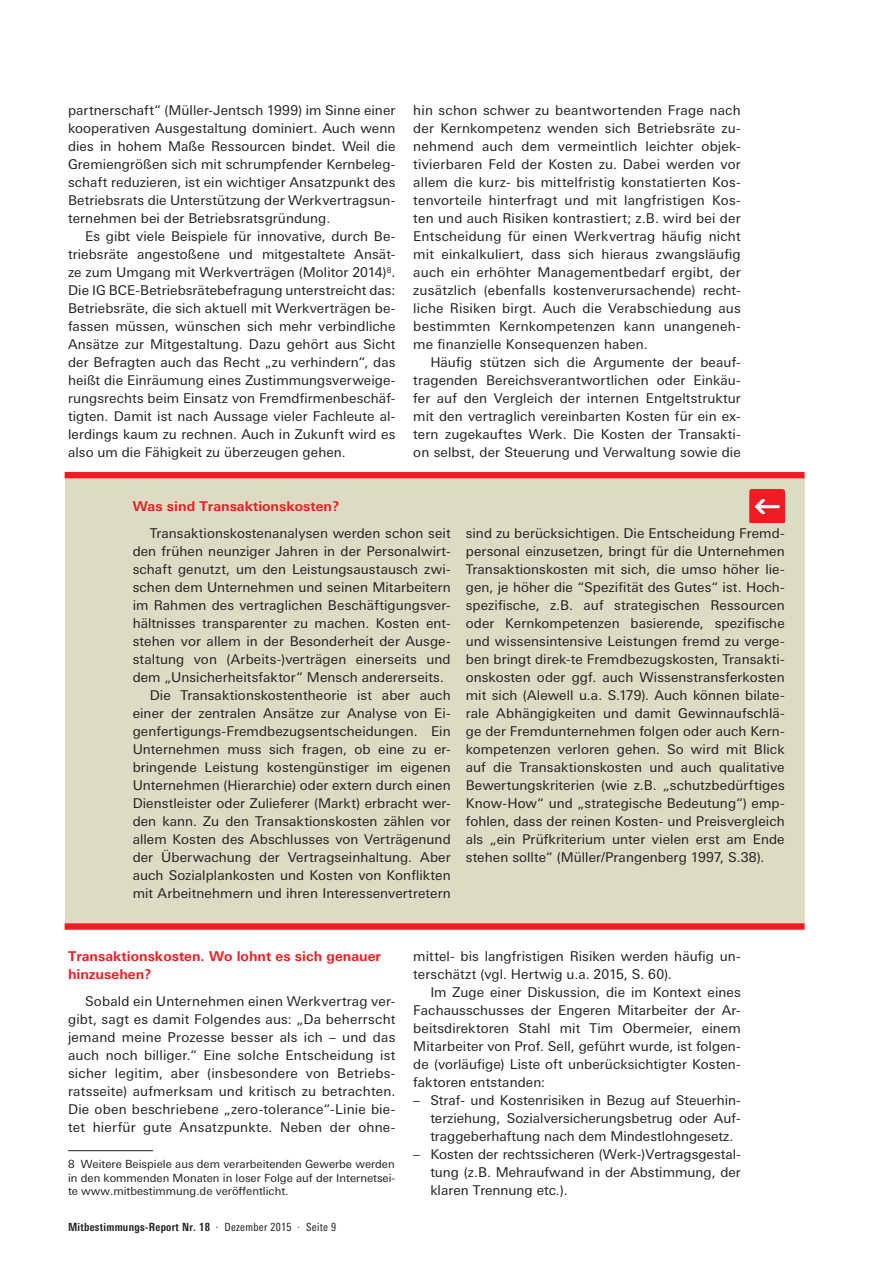
<style>
.page{position:relative;width:893px;height:1263px;background:#fff}
.page>*{position:absolute;margin:0;border:0;box-sizing:border-box;transform-origin:0 0}
.Copytext_mit_Einzug{font:13.5px/18px "Univers Next Pro";letter-spacing:.01em;color:#231f20;text-align:justify}
.Copytext_ohne_Einzug{font:13.5px/18px "Univers Next Pro";color:#231f20;text-align:justify}
.Zwischentitel_1_rot{font:700 13.5px/18px "Univers Next Pro";color:#ee1d23}
.Fußnote{font:11.25px/13.5px "Univers Next Pro";color:#231f20;text-align:justify}
.t1{font:700 condensed 11.25px "Univers Next Pro";letter-spacing:.025em;color:#231f20}
.s1{font-weight:400}
</style>
<div class="page">
<hr style="left:68px;top:1150px;width:85px;height:1px;background:#231f20">
<div style="left:65px;top:476px;width:739px;height:448px;background:#dddbc3"></div>
<div style="left:65px;top:472px;width:739px;height:6px;background:#ee1d23"></div>
<div style="left:65px;top:923px;width:739px;height:7px;background:#ee1d23"></div>
<svg style="left:749px;top:489px;width:36px;height:34px"></svg>
<p class="Copytext_mit_Einzug" style="left:68px;top:102px;width:329px">partnerschaft“ (Müller-Jentsch 1999) im Sinne einer kooperativen Ausgestaltung dominiert. Auch wenn dies in hohem Maße Ressourcen bindet. Weil die Gremiengrößen sich mit schrumpfender Kernbeleg&shy;schaft reduzieren, ist ein wichtiger Ansatzpunkt des Betriebsrats die Unterstützung der Werkvertragsun&shy;ternehmen bei der Betriebsratsgründung.</p>
<p class="Copytext_mit_Einzug" style="left:68px;top:228px;width:329px;text-indent:17px">Es gibt viele Beispiele für innovative, durch Be&shy;triebsräte angestoßene und mitgestaltete Ansät&shy;ze zum Umgang mit Werkverträgen (Molitor 2014)<sup>8</sup>.<br>Die IG BCE-Betriebsrätebefragung unterstreicht das:<br>Betriebsräte, die sich aktuell mit Werkverträgen be&shy;fassen müssen, wünschen sich mehr verbindliche Ansätze zur Mitgestaltung. Dazu gehört aus Sicht der Befragten auch das Recht „zu verhindern“, das heißt die Einräumung eines Zustimmungsverweige&shy;rungsrechts beim Einsatz von Fremdfirmenbeschäf&shy;tigten. Damit ist nach Aussage vieler Fachleute al&shy;lerdings kaum zu rechnen. Auch in Zukunft wird es also um die Fähigkeit zu überzeugen gehen.</p>
<p class="Copytext_mit_Einzug" style="left:413px;top:102px;width:329px">hin schon schwer zu beantwortenden Frage nach der Kernkompetenz wenden sich Betriebsräte zu&shy;nehmend auch dem vermeintlich leichter objek&shy;tivierbaren Feld der Kosten zu. Dabei werden vor allem die kurz- bis mittelfristig konstatierten Kos&shy;tenvorteile hinterfragt und mit langfristigen Kos&shy;ten und auch Risiken kontrastiert; z.B. wird bei der Entscheidung für einen Werkvertrag häufig nicht mit einkalkuliert, dass sich hieraus zwangsläufig auch ein erhöhter Managementbedarf ergibt, der zusätzlich (ebenfalls kostenverursachende) recht&shy;liche Risiken birgt. Auch die Verabschiedung aus bestimmten Kernkompetenzen kann unangeneh&shy;me finanzielle Konsequenzen haben.</p>
<p class="Copytext_mit_Einzug" style="left:413px;top:354px;width:329px;text-indent:17px">Häufig stützen sich die Argumente der beauf&shy;tragenden Bereichsverantwortlichen oder Einkäu&shy;fer auf den Vergleich der internen Entgeltstruktur mit den vertraglich vereinbarten Kosten für ein ex&shy;tern zugekauftes Werk. Die Kosten der Transakti&shy;on selbst, der Steuerung und Verwaltung sowie die</p>
<p class="Zwischentitel_1_rot" style="left:133px;top:497px;width:208px">Was sind Transaktionskosten?</p>
<p class="Copytext_mit_Einzug" style="left:133px;top:525px;width:320px;text-indent:17px">Transaktionskostenanalysen werden schon seit den frühen neunziger Jahren in der Personalwirt&shy;schaft genutzt, um den Leistungsaustausch zwi&shy;schen dem Unternehmen und seinen Mitarbeitern im Rahmen des vertraglichen Beschäftigungsver&shy;hältnisses transparenter zu machen. Kosten ent&shy;stehen vor allem in der Besonderheit der Ausge&shy;staltung von (Arbeits-)verträgen einerseits und dem „Unsicherheitsfaktor“ Mensch andererseits.</p>
<p class="Copytext_mit_Einzug" style="left:133px;top:687px;width:320px;text-indent:17px">Die Transaktionskostentheorie ist aber auch einer der zentralen Ansätze zur Analyse von Ei&shy;genfertigungs-Fremdbezugsentscheidungen. Ein Unternehmen muss sich fragen, ob eine zu er&shy;bringende Leistung kostengünstiger im eigenen Unternehmen (Hierarchie) oder extern durch einen Dienstleister oder Zulieferer (Markt) erbracht wer&shy;den kann. Zu den Transaktionskosten zählen vor allem Kosten des Abschlusses von Verträgenund der Überwachung der Vertragseinhaltung. Aber auch Sozialplankosten und Kosten von Konflikten mit Arbeitnehmern und ihren Interessenvertretern</p>
<p class="Copytext_mit_Einzug" style="left:466px;top:525px;width:320px">sind zu berücksichtigen. Die Entscheidung Fremd&shy;personal einzusetzen, bringt für die Unternehmen Transaktionskosten mit sich, die umso höher lie&shy;gen, je höher die “Spezifität des Gutes“ ist. Hoch&shy;spezifische, z.B. auf strategischen Ressourcen oder Kernkompetenzen basierende, spezifische und wissensintensive Leistungen fremd zu verge&shy;ben bringt direk-te Fremdbezugskosten, Transakti&shy;onskosten oder ggf. auch Wissenstransferkosten mit sich (Alewell u.a. S.179). Auch können bilate&shy;rale Abhängigkeiten und damit Gewinnaufschlä&shy;ge der Fremdunternehmen folgen oder auch Kern&shy;kompetenzen verloren gehen. So wird mit Blick auf die Transaktionskosten und auch qualitative Bewertungskriterien (wie z.B. „schutzbedürftiges Know-How“ und „strategische Bedeutung“) emp&shy;fohlen, dass der reinen Kosten- und Preisvergleich als „ein Prüfkriterium unter vielen erst am Ende stehen sollte“ (Müller/Prangenberg 1997, S.38).</p>
<p class="Zwischentitel_1_rot" style="left:68px;top:947px;width:314px">Transaktionskosten. Wo lohnt es sich genauer hinzusehen?</p>
<p class="Copytext_mit_Einzug" style="left:68px;top:993px;width:329px;text-indent:17px">Sobald ein Unternehmen einen Werkvertrag ver&shy;gibt, sagt es damit Folgendes aus: „Da beherrscht jemand meine Prozesse besser als ich – und das auch noch billiger.“ Eine solche Entscheidung ist sicher legitim, aber (insbesondere von Betriebs&shy;ratsseite) aufmerksam und kritisch zu betrachten.<br>Die oben beschriebene „zero-tolerance“-Linie bie&shy;tet hierfür gute Ansatzpunkte. Neben der ohne-</p>
<p class="Fußnote" style="left:68px;top:1158px;width:329px">8 Weitere Beispiele aus dem verarbeitenden Gewerbe werden in den kommenden Monaten in loser Folge auf der Internetsei&shy;te www.mitbestimmung.de veröffentlicht.</p>
<p class="t1" style="left:68px;top:1221px;width:270px">Mitbestimmungs-Report Nr. 18 <span class="s1">· Dezember 2015 · Seite 9</span></p>
<p class="Copytext_mit_Einzug" style="left:413px;top:948px;width:329px">mittel- bis langfristigen Risiken werden häufig un&shy;terschätzt (vgl. Hertwig u.a. 2015, S. 60).</p>
<p class="Copytext_mit_Einzug" style="left:413px;top:984px;width:329px;text-indent:17px">Im Zuge einer Diskussion, die im Kontext eines Fachausschusses der Engeren Mitarbeiter der Ar&shy;beitsdirektoren Stahl mit Tim Obermeier, einem Mitarbeiter von Prof. Sell, geführt wurde, ist folgen&shy;de (vorläufige) Liste oft unberücksichtigter Kosten&shy;faktoren entstanden:</p>
<p class="Copytext_ohne_Einzug" style="left:430px;top:1092px;width:312px;text-indent:-17px">– Straf- und Kostenrisiken in Bezug auf Steuerhin&shy;terziehung, Sozialversicherungsbetrug oder Auf&shy;traggeberhaftung nach dem Mindestlohngesetz.</p>
<p class="Copytext_ohne_Einzug" style="left:430px;top:1146px;width:312px;text-indent:-17px">– Kosten der rechtssicheren (Werk-)Vertragsgestal&shy;tung (z.B. Mehraufwand in der Abstimmung, der klaren Trennung etc.).</p>
</div>
